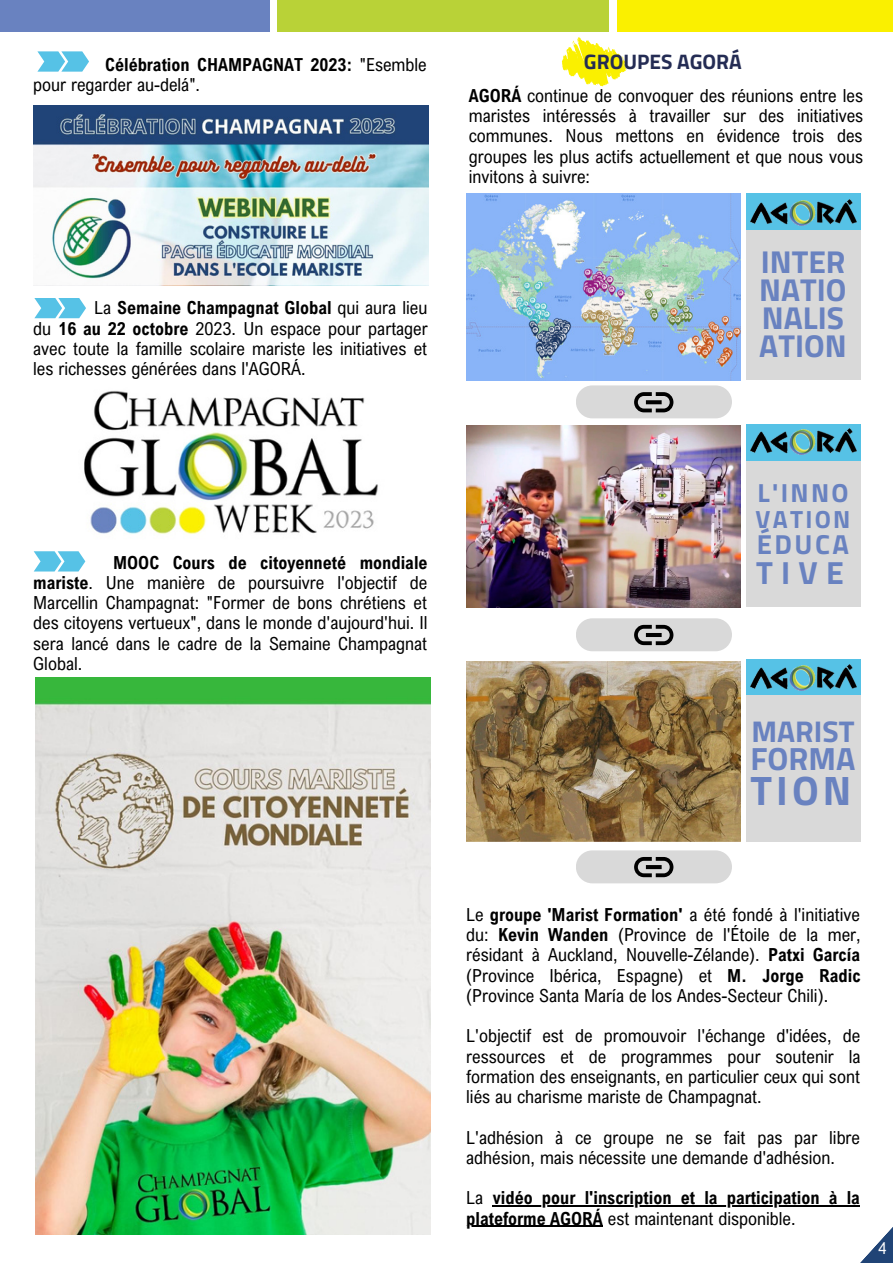
<style>
.page{position:relative;width:893px;height:1264px;background:#fff}
.page>*{position:absolute;margin:0;border:0;box-sizing:border-box;transform-origin:0 0}
.t1{font:700 41.1px "Titillium Web";color:#6982c0}
.t2{font:700 32.1px "Titillium Web";color:#6982c0}
.t3{font:700 31.95px "Titillium Web";color:#6982c0}
.t4{font:700 31.65px/28px "Titillium Web";color:#6982c0;text-align:justify}
.t5{font:700 30px "Titillium Web";color:#6982c0}
.t6{font:700 27.45px "Titillium Web";letter-spacing:.09em;color:#6982c0}
.t7{font:700 26.25px "Titillium Web";color:#6982c0}
.t8{font:700 24.9px "Titillium Web";letter-spacing:.09em;color:#6982c0}
.t9{font:700 21px "Titillium Web";color:#242c54}
.t10{font:18px/20.2px "Arial Nova Cond";color:#000;text-align:justify}
.t11{font:700 18px/20.2px "Arial Nova Cond";color:#000}
.t12{font:16.5px "Arial Nova Cond";color:#fff}
.s1{font-weight:700}
.s2{font-weight:400}
</style>
<div class="page">
<div style="left:0;top:0;width:269px;height:31px;background:#6982c0"></div>
<div style="left:277px;top:0;width:331px;height:31px;background:#b9d237"></div>
<div style="left:616px;top:0;width:276px;height:31px;background:#faf000"></div>
<svg style="left:861px;top:1228px;width:31px;height:34px"></svg>
<img style="left:84px;top:391px;width:294px;height:143px">
<div style="left:746px;top:425px;width:114px;height:182px;background:#d9d9d9"></div>
<div style="left:746px;top:424px;width:114px;height:36px;background:#56c2e6"></div>
<img style="left:750px;top:429px;width:106px;height:25px">
<img style="left:466px;top:425px;width:274px;height:182px">
<div style="left:746px;top:659px;width:114px;height:182px;background:#d9d9d9"></div>
<div style="left:746px;top:659px;width:114px;height:36px;background:#56c2e6"></div>
<img style="left:750px;top:665px;width:106px;height:25px">
<img style="left:466px;top:661px;width:274px;height:180px">
<img style="left:466px;top:193px;width:274px;height:187px">
<div style="left:746px;top:193px;width:114px;height:186px;background:#d9d9d9"></div>
<div style="left:746px;top:193px;width:114px;height:36px;background:#56c2e6"></div>
<img style="left:750px;top:199px;width:106px;height:26px">
<div style="left:576px;top:385px;width:155px;height:33px;background:#d9d9d9;border-radius:16px"></div>
<svg style="left:634px;top:392px;width:39px;height:20px"></svg>
<svg style="left:562px;top:37px;width:65px;height:49px"></svg>
<div style="left:576px;top:618px;width:155px;height:33px;background:#d9d9d9;border-radius:16px"></div>
<svg style="left:634px;top:625px;width:39px;height:20px"></svg>
<div style="left:576px;top:850px;width:155px;height:33px;background:#d9d9d9;border-radius:16px"></div>
<svg style="left:634px;top:857px;width:39px;height:20px"></svg>
<img style="left:33px;top:105px;width:395px;height:180px">
<img style="left:35px;top:677px;width:395px;height:557px">
<svg style="left:37px;top:51px;width:52px;height:21px"></svg>
<hr style="left:492px;top:1205px;width:368px;height:1px;background:#000">
<hr style="left:466px;top:1225px;width:137px;height:1px;background:#000">
<svg style="left:34px;top:298px;width:52px;height:20px"></svg>
<svg style="left:34px;top:551px;width:51px;height:20px"></svg>
<p class="t10" style="left:33px;top:54px;width:395px;text-indent:72px"><span class="s1">Célébration CHAMPAGNAT 2023:</span> "Esemble pour regarder au-delá".</p>
<p class="t10" style="left:33px;top:297px;width:396px;text-indent:61px">La <span class="s1">Semaine Champagnat Global</span> qui aura lieu du <span class="s1">16 au 22 octobre</span> 2023. Un espace pour partager avec toute la famille scolaire mariste les initiatives et les richesses générées dans l'AGORÁ.</p>
<p class="t9" style="left:584px;top:45px;width:159px">GROUPES AGORÁ</p>
<p class="t10" style="left:469px;top:85px;width:396px"><span class="s1">AGORÁ</span> continue de convoquer des réunions entre les maristes intéressés à travailler sur des initiatives communes. Nous mettons en évidence trois des groupes les plus actifs actuellement et que nous vous invitons à suivre:</p>
<p class="t4" style="left:759px;top:247px;width:89px">INTER NATIO NALIS ATION</p>
<p class="t10" style="left:33px;top:551px;width:396px;text-indent:80px"><span class="s1">MOOC Cours de citoyenneté mondiale mariste</span>. Une manière de poursuivre l'objectif de Marcellin Champagnat: "Former de bons chrétiens et des citoyens vertueux", dans le monde d'aujourd'hui. Il sera lancé dans le cadre de la Semaine Champagnat Global.</p>
<p class="t7" style="left:757px;top:472px;width:93px">L'INNO</p>
<p class="t8" style="left:755px;top:499px;width:96px">VATION</p>
<p class="t6" style="left:756px;top:522px;width:94px">ÉDUCA</p>
<p class="t3" style="left:756px;top:548px;width:89px">TIVE</p>
<p class="t5" style="left:751px;top:708px;width:104px">MARIST</p>
<p class="t2" style="left:750px;top:733px;width:106px">FORMA</p>
<p class="t1" style="left:750px;top:758px;width:102px">TION</p>
<p class="t10" style="left:466px;top:904px;width:396px">Le <span class="s1">groupe 'Marist Formation'</span> a été fondé à l'initiative du: <span class="s1">Kevin Wanden</span> (Province de l'Étoile de la mer, résidant à Auckland, Nouvelle-Zélande). <span class="s1">Patxi García </span>(Province Ibérica, Espagne) et <span class="s1">M. Jorge Radic </span>(Province Santa María de los Andes-Secteur Chili).</p>
<p class="t10" style="left:466px;top:1025px;width:396px">L'objectif est de promouvoir l'échange d'idées, de ressources et de programmes pour soutenir la formation des enseignants, en particulier ceux qui sont liés au charisme mariste de Champagnat.</p>
<p class="t10" style="left:466px;top:1126px;width:395px">L'adhésion à ce groupe ne se fait pas par libre adhésion, mais nécessite une demande d'adhésion.</p>
<p class="t11" style="left:466px;top:1187px;width:395px"><span class="s2">La</span> vidéo pour l'inscription et la participation à la plateforme AGORÁ <span class="s2">est maintenant disponible.</span></p>
<p class="t12" style="left:878px;top:1238px;width:10px">4</p>
</div>
